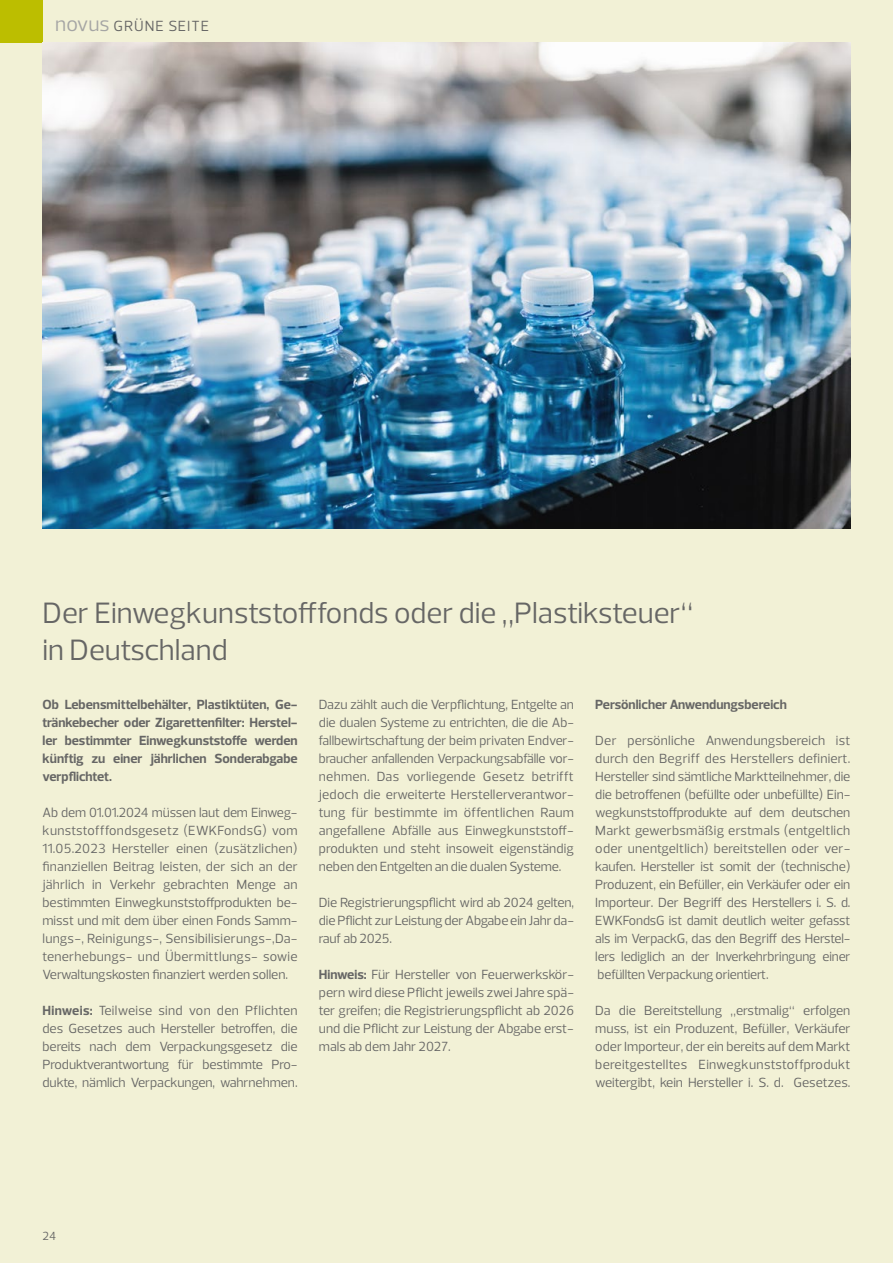
<style>
.page{position:relative;width:893px;height:1263px;background:#f2f1d6}
.page>*{position:absolute;margin:0;border:0;box-sizing:border-box;transform-origin:0 0}
.t1{font:30px/36.8px "Prelo";color:#666665}
.t2{font:15px "Prelo";letter-spacing:.065em;color:#666665}
.t3{font:13.5px/18px "Prelo";letter-spacing:-.01em;color:#666665;text-align:justify}
.t4{font:700 13.5px/18px "Prelo";color:#666665;text-align:justify}
.t5{font:12px "Prelo";color:#666665}
.s1{font-size:21px;color:#a5a5a4}
.s2{font-weight:700}
</style>
<div class="page">
<div style="left:0;top:0;width:43px;height:43px;background:#bcbe00"></div>
<img style="left:43px;top:43px;width:807px;height:486px">
<p class="t2" style="left:55px;top:16px;width:155px"><span class="s1">novus</span> GRÜNE SEITE</p>
<h1 class="t1" style="left:43px;top:595px;width:652px">Der Einwegkunststofffonds oder die „Plastiksteuer“ in Deutschland</h1>
<p class="t4" style="left:43px;top:695px;width:257px">Ob Lebensmittelbehälter, Plastiktüten, Ge&shy;tränkebecher oder Zigarettenfilter: Herstel&shy;ler bestimmter Einwegkunststoffe werden künftig zu einer jährlichen Sonderabgabe verpflichtet.</p>
<p class="t3" style="left:43px;top:803px;width:257px">Ab dem 01.01.2024 müssen laut dem Einweg&shy;kunststofffondsgesetz (EWKFondsG) vom 11.05.2023 Hersteller einen (zusätzlichen) finanziellen Beitrag leisten, der sich an der jährlich in Verkehr gebrachten Menge an bestimmten Einwegkunststoffprodukten be&shy;misst und mit dem über einen Fonds Samm&shy;lungs-, Reinigungs-, Sensibilisierungs-,Da&shy;tenerhebungs- und Übermittlungs- sowie Verwaltungskosten finanziert werden sollen.</p>
<p class="t3" style="left:43px;top:1001px;width:257px"><span class="s2">Hinweis:</span> Teilweise sind von den Pflichten des Gesetzes auch Hersteller betroffen, die bereits nach dem Verpackungsgesetz die Produktverantwortung für bestimmte Pro&shy;dukte, nämlich Verpackungen, wahrnehmen.</p>
<p class="t3" style="left:319px;top:695px;width:257px;text-align:left">Dazu zählt auch die Verpflichtung, Entgelte an die dualen Systeme zu entrichten, die die Ab&shy;fallbewirtschaftung der beim privaten Endver&shy;braucher anfallenden Verpackungsabfälle vor&shy;nehmen. Das vorliegende Gesetz betrifft jedoch die erweiterte Herstellerverantwor&shy;tung für bestimmte im öffentlichen Raum angefallene Abfälle aus Einwegkunststoff&shy;produkten und steht insoweit eigenständig neben den Entgelten an die dualen Systeme.</p>
<p class="t3" style="left:319px;top:893px;width:257px">Die Registrierungspflicht wird ab 2024 gelten, die Pflicht zur Leistung der Abgabe ein Jahr da&shy;rauf ab 2025.</p>
<p class="t3" style="left:319px;top:965px;width:257px"><span class="s2">Hinweis:</span> Für Hersteller von Feuerwerkskör&shy;pern wird diese Pflicht jeweils zwei Jahre spä&shy;ter greifen; die Registrierungspflicht ab 2026 und die Pflicht zur Leistung der Abgabe erst&shy;mals ab dem Jahr 2027.</p>
<p class="t4" style="left:595px;top:695px;width:193px">Persönlicher Anwendungsbereich</p>
<p class="t3" style="left:595px;top:731px;width:257px;text-align:left">Der persönliche Anwendungsbereich ist durch den Begriff des Herstellers definiert.<br>Hersteller sind sämtliche Marktteilnehmer, die die betroffenen (befüllte oder unbefüllte) Ein&shy;wegkunststoffprodukte auf dem deutschen Markt gewerbsmäßig erstmals (entgeltlich oder unentgeltlich) bereitstellen oder ver&shy;kaufen. Hersteller ist somit der (technische)<br>Produzent, ein Befüller, ein Verkäufer oder ein Importeur. Der Begriff des Herstellers i. S. d.<br>EWKFondsG ist damit deutlich weiter gefasst als im VerpackG, das den Begriff des Herstel&shy;lers lediglich an der Inverkehrbringung einer befüllten Verpackung orientiert.</p>
<p class="t3" style="left:595px;top:1001px;width:257px">Da die Bereitstellung „erstmalig“ erfolgen muss, ist ein Produzent, Befüller, Verkäufer oder Importeur, der ein bereits auf dem Markt bereitgestelltes Einwegkunststoffprodukt weitergibt, kein Hersteller i. S. d. Gesetzes.</p>
<p class="t5" style="left:43px;top:1228px;width:15px">24</p>
</div>
